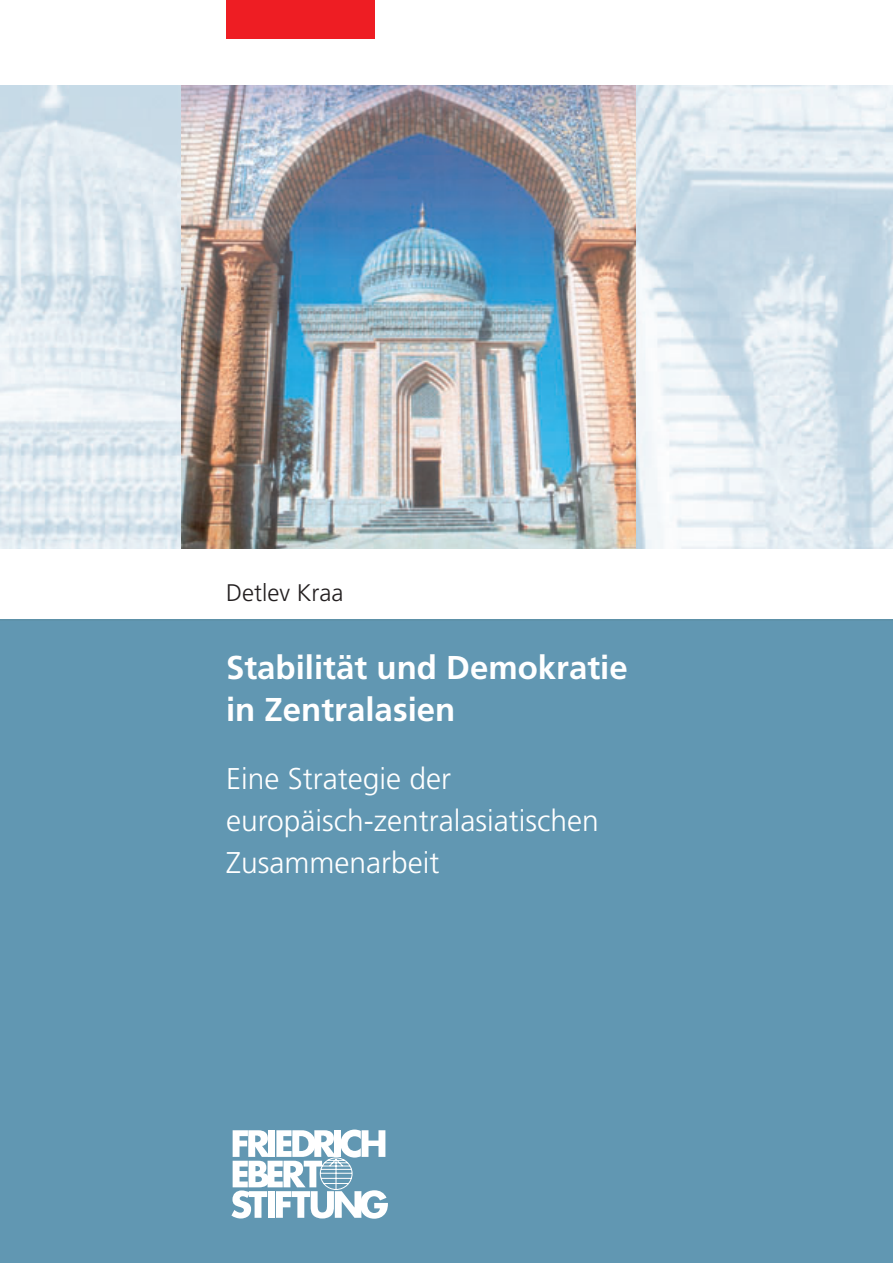
<style>
.page{position:relative;width:893px;height:1263px;background:#fff}
.page>*{position:absolute;margin:0;border:0;box-sizing:border-box;transform-origin:0 0}
.t1{font:700 33px/42px "Frutiger";color:#fff}
.t2{font:300 30px/42px "Frutiger";color:#fff}
.t3{font:300 24px "Frutiger CE";color:#231f20}
</style>
<div class="page">
<img style="left:0;top:85px;width:893px;height:464px">
<img style="left:181px;top:85px;width:454px;height:464px">
<div style="left:226px;top:0;width:149px;height:38px;background:#ee1d23"></div>
<div style="left:0;top:619px;width:893px;height:644px;background:#6197b2"></div>
<svg style="left:231px;top:1129px;width:157px;height:90px"></svg>
<p class="t3" style="left:226px;top:583px;width:119px">Detlev Kraa</p>
<p class="t1" style="left:226px;top:649px;width:403px">Stabilität und Demokratie in Zentralasien</p>
<p class="t2" style="left:226px;top:759px;width:374px">Eine Strategie der europäisch-zentralasiatischen<br>Zusammenarbeit</p>
</div>
